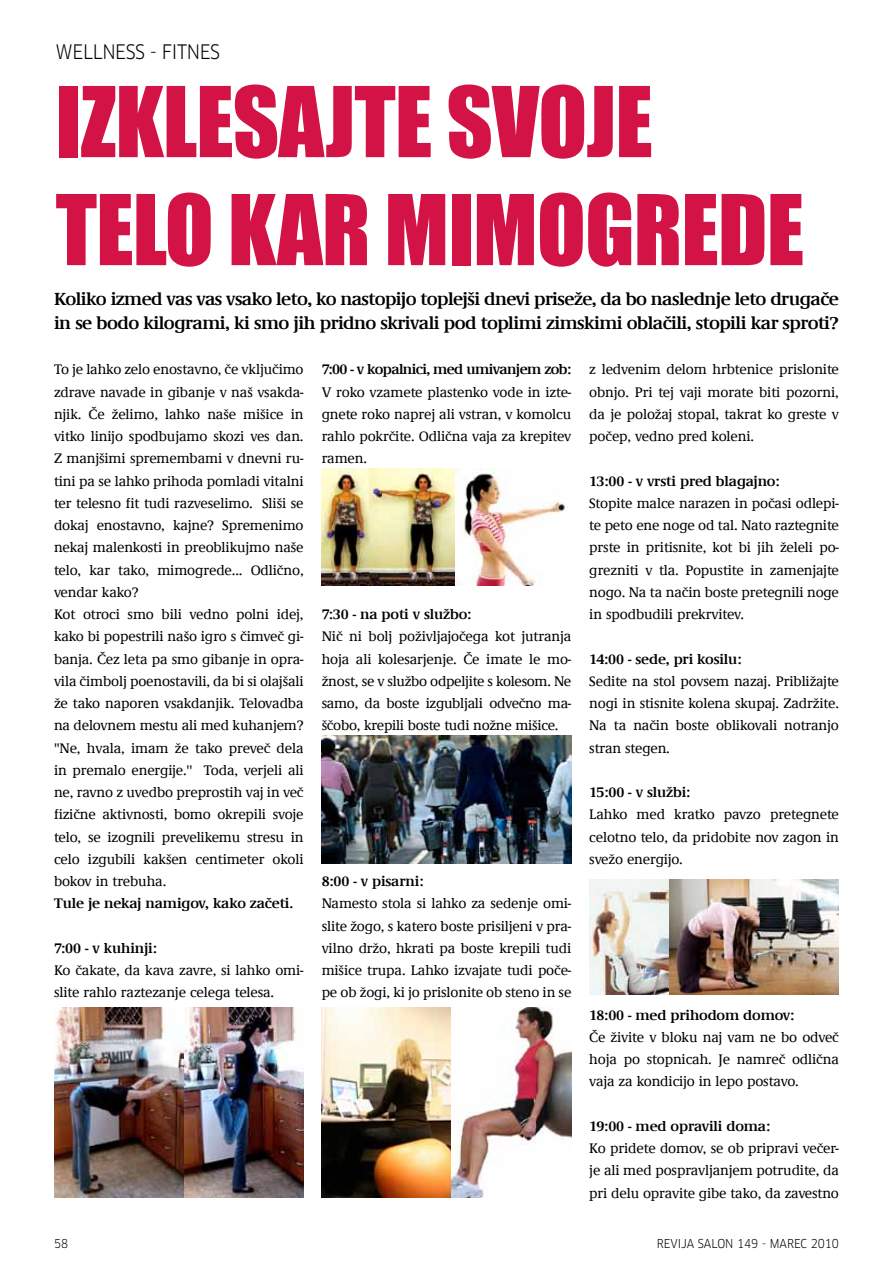
<style>
.page{position:relative;width:893px;height:1263px;background:#fff}
.page>*{position:absolute;margin:0;border:0;box-sizing:border-box;transform-origin:0 0}
.t1{font:90px/108px "Impact MT Std";letter-spacing:-.01em;color:#d31245}
.t2{font:19.5px "Clan Narrow";letter-spacing:-.02em;color:#000}
.t3{font:700 18px/24px "Demos LT Medium";letter-spacing:-.03em;color:#000}
.t4{font:500 14.25px/22.2px "Demos LT";letter-spacing:-.01em;color:#000;text-align:justify}
.t5{font:700 14.25px "Demos LT Medium";letter-spacing:-.01em;color:#000}
.t6{font:700 14.25px "Demos LT Medium";letter-spacing:-.04em;color:#000}
.t7{font:12px "Clan Narrow";color:#000}
</style>
<div class="page">
<img style="left:54px;top:1007px;width:130px;height:190px">
<img style="left:184px;top:1007px;width:120px;height:191px">
<img style="left:322px;top:468px;width:243px;height:118px">
<img style="left:322px;top:736px;width:249px;height:128px">
<img style="left:322px;top:1007px;width:130px;height:190px">
<img style="left:452px;top:1007px;width:119px;height:191px">
<img style="left:589px;top:880px;width:250px;height:114px">
<h2 class="t2" style="left:56px;top:40px;width:166px">WELLNESS - FITNES</h2>
<h1 class="t1" style="left:56px;top:67px;width:750px">IZKLESAJTE SVOJE<br>TELO KAR MIMOGREDE</h1>
<p class="t3" style="left:54px;top:288px;width:786px">Koliko izmed vas vas vsako leto, ko nastopijo toplejši dnevi priseže, da bo naslednje leto drugače in se bodo kilogrami, ki smo jih pridno skrivali pod toplimi zimskimi oblačili, stopili kar sproti?</p>
<p class="t4" style="left:54px;top:359px;width:251px;text-align:left">To je lahko zelo enostavno, če vključimo zdrave navade in gibanje v naš vsakda&shy;njik. Če želimo, lahko naše mišice in vitko linijo spodbujamo skozi ves dan.<br>Z manjšimi spremembami v dnevni ru&shy;tini pa se lahko prihoda pomladi vitalni ter telesno fit tudi razveselimo. Sliši se dokaj enostavno, kajne? Spremenimo nekaj malenkosti in preoblikujmo naše telo, kar tako, mimogrede... Odlično, vendar kako?<br>Kot otroci smo bili vedno polni idej, kako bi popestrili našo igro s čimveč gi&shy;banja. Čez leta pa smo gibanje in opra&shy;vila čimbolj poenostavili, da bi si olajšali že tako naporen vsakdanjik. Telovadba na delovnem mestu ali med kuhanjem? ''Ne, hvala, imam že tako preveč dela in premalo energije.'' Toda, verjeli ali ne, ravno z uvedbo preprostih vaj in več fizične aktivnosti, bomo okrepili svoje telo, se izognili prevelikemu stresu in celo izgubili kakšen centimeter okoli bokov in trebuha.</p>
<p class="t5" style="left:54px;top:896px;width:241px">Tule je nekaj namigov, kako začeti.</p>
<p class="t5" style="left:54px;top:940px;width:104px">7:00 - v kuhinji:</p>
<p class="t4" style="left:54px;top:960px;width:251px">Ko čakate, da kava zavre, si lahko omi&shy;slite rahlo raztezanje celega telesa.</p>
<p class="t6" style="left:322px;top:362px;width:251px">7:00 - v kopalnici, med umivanjem zob:</p>
<p class="t4" style="left:322px;top:381px;width:251px">V roko vzamete plastenko vode in izte&shy;gnete roko naprej ali vstran, v komolcu rahlo pokrčite. Odlična vaja za krepitev ramen.</p>
<p class="t4" style="left:589px;top:359px;width:251px">z ledvenim delom hrbtenice prislonite obnjo. Pri tej vaji morate biti pozorni, da je položaj stopal, takrat ko greste v počep, vedno pred koleni.</p>
<p class="t5" style="left:589px;top:473px;width:192px">13:00 - v vrsti pred blagajno:</p>
<p class="t4" style="left:589px;top:492px;width:251px">Stopite malce narazen in počasi odlepi&shy;te peto ene noge od tal. Nato raztegnite prste in pritisnite, kot bi jih želeli po&shy;grezniti v tla. Popustite in zamenjajte nogo. Na ta način boste pretegnili noge in spodbudili prekrvitev.</p>
<p class="t5" style="left:589px;top:651px;width:154px">14:00 - sede, pri kosilu:</p>
<p class="t4" style="left:589px;top:670px;width:251px">Sedite na stol povsem nazaj. Približajte nogi in stisnite kolena skupaj. Zadržite.<br>Na ta način boste oblikovali notranjo stran stegen.</p>
<p class="t5" style="left:589px;top:784px;width:103px">15:00 - v službi:</p>
<p class="t4" style="left:589px;top:804px;width:251px">Lahko med kratko pavzo pretegnete celotno telo, da pridobite nov zagon in svežo energijo.</p>
<p class="t5" style="left:322px;top:606px;width:151px">7:30 - na poti v službo:</p>
<p class="t4" style="left:322px;top:626px;width:251px">Nič ni bolj poživljajočega kot jutranja hoja ali kolesarjenje. Če imate le mo&shy;žnost, se v službo odpeljite s kolesom. Ne samo, da boste izgubljali odvečno ma&shy;ščobo, krepili boste tudi nožne mišice.</p>
<p class="t5" style="left:322px;top:873px;width:103px">8:00 - v pisarni:</p>
<p class="t4" style="left:322px;top:893px;width:251px">Namesto stola si lahko za sedenje omi&shy;slite žogo, s katero boste prisiljeni v pra&shy;vilno držo, hkrati pa boste krepili tudi mišice trupa. Lahko izvajate tudi poče&shy;pe ob žogi, ki jo prislonite ob steno in se</p>
<p class="t5" style="left:589px;top:1007px;width:207px">18:00 - med prihodom domov:</p>
<p class="t4" style="left:589px;top:1026px;width:251px">Če živite v bloku naj vam ne bo odveč hoja po stopnicah. Je namreč odlična vaja za kondicijo in lepo postavo.</p>
<p class="t5" style="left:589px;top:1118px;width:182px">19:00 - med opravili doma:</p>
<p class="t4" style="left:589px;top:1138px;width:251px">Ko pridete domov, se ob pripravi večer&shy;je ali med pospravljanjem potrudite, da pri delu opravite gibe tako, da zavestno</p>
<p class="t7" style="left:54px;top:1236px;width:16px">58</p>
<p class="t7" style="left:657px;top:1236px;width:184px">REVIJA SALON 149 - MAREC 2010</p>
</div>
